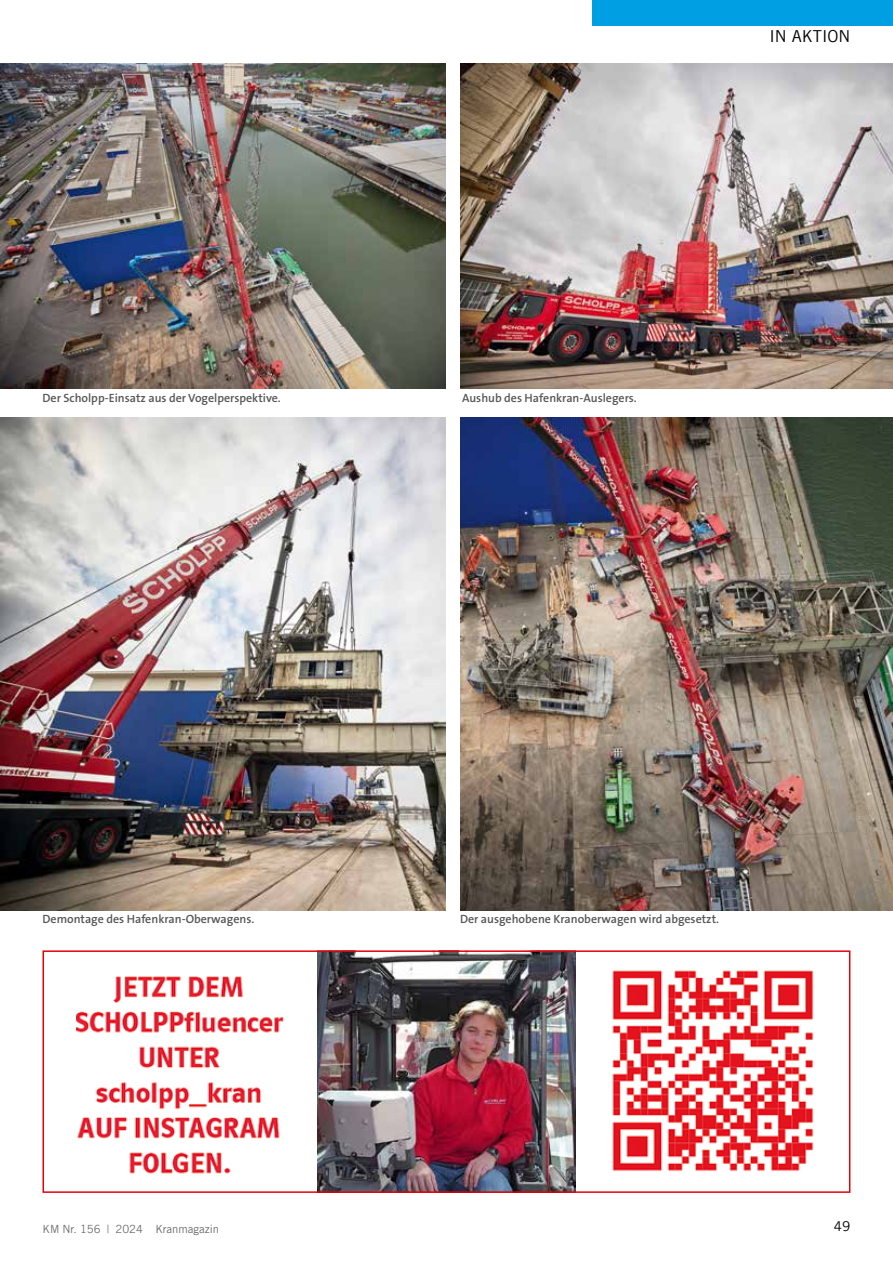
<style>
.page{position:relative;width:893px;height:1263px;background:#fff}
.page>*{position:absolute;margin:0;border:0;box-sizing:border-box;transform-origin:0 0}
.t1{font:16.5px "Trade Gothic LT";color:#000}
.t2{font:13.5px "Trade Gothic LT";color:#000}
.t3{font:600 12px "The Sans B W6";color:#565655}
.t4{font:11.25px "Trade Gothic LT";color:#6e6e6e}
</style>
<div class="page">
<div style="left:592px;top:0;width:301px;height:26px;background:#009ee3"></div>
<img style="left:0;top:64px;width:446px;height:325px">
<img style="left:460px;top:64px;width:433px;height:325px">
<img style="left:460px;top:417px;width:433px;height:493px">
<img style="left:0;top:417px;width:446px;height:493px">
<img style="left:612px;top:970px;width:202px;height:202px">
<img style="left:76px;top:976px;width:208px;height:198px">
<img style="left:317px;top:953px;width:258px;height:237px">
<div style="left:43px;top:950px;width:807px;height:243px;border:2px solid #e3000b"></div>
<h1 class="t1" style="left:769px;top:26px;width:83px">IN AKTION</h1>
<p class="t3" style="left:43px;top:391px;width:240px">Der Scholpp-Einsatz aus der Vogelperspektive.</p>
<p class="t3" style="left:462px;top:390px;width:176px">Aushub des Hafenkran-Auslegers.</p>
<p class="t3" style="left:43px;top:911px;width:213px">Demontage des Hafenkran-Oberwagens.</p>
<p class="t3" style="left:460px;top:911px;width:261px">Der ausgehobene Kranoberwagen wird abgesetzt.</p>
<p class="t4" style="left:43px;top:1222px;width:178px">KM Nr. 156 | 2024 Kranmagazin</p>
<p class="t2" style="left:834px;top:1218px;width:18px">49</p>
</div>
